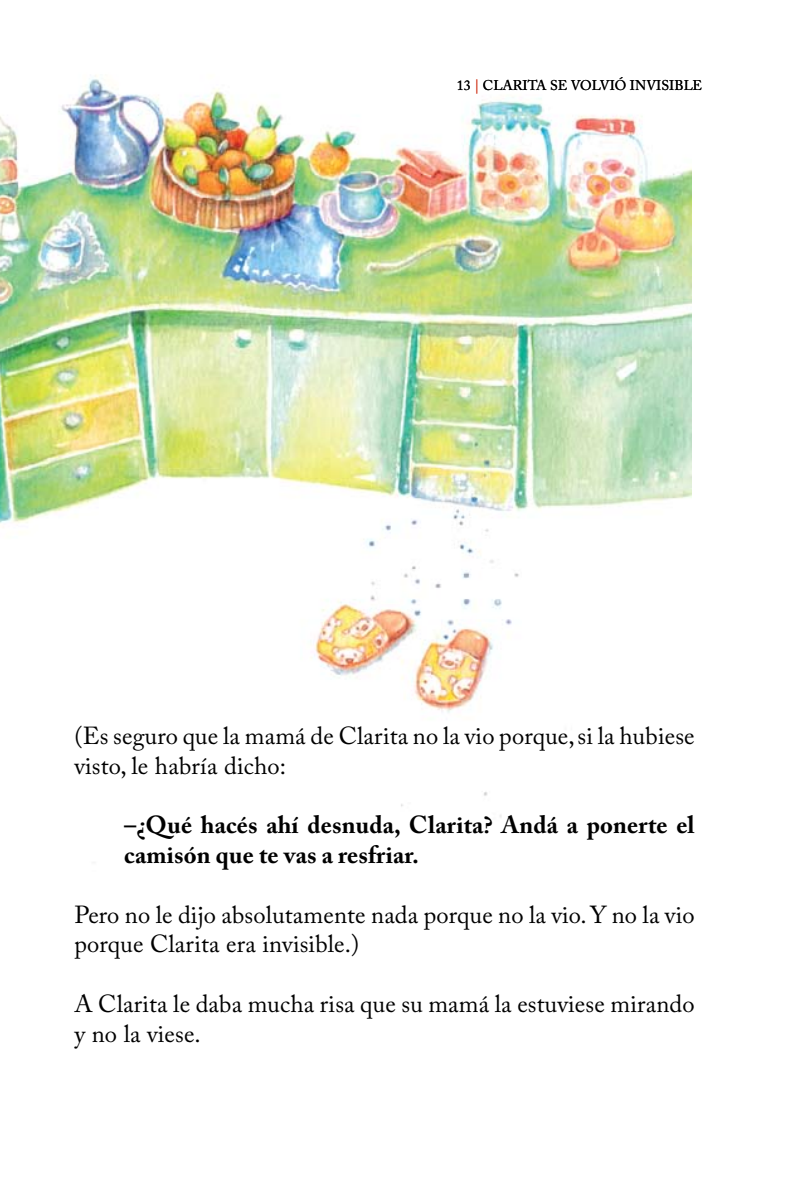
<style>
.page{position:relative;width:794px;height:1191px;background:#fff}
.page>*{position:absolute;margin:0;border:0;box-sizing:border-box;transform-origin:0 0}
.t1{font:24.5px/29.8px "Adobe Caslon Pro";letter-spacing:.005em;color:#000}
.t2{font:700 24.5px/29.8px "Adobe Caslon Pro";letter-spacing:.005em;color:#000}
.t3{font:14px "Adobe Caslon Pro";color:#000}
.s1{color:#d3422a}
</style>
<div class="page">
<img style="left:0;top:75px;width:691px;height:750px">
<p class="t3" style="left:457px;top:77px;width:247px">13 <span class="s1">|</span> CLARITA SE VOLVIÓ INVISIBLE</p>
<p class="t1" style="left:74px;top:720px;width:622px">(Es seguro que la mamá de Clarita no la vio porque, si la hubiese visto, le habría dicho:</p>
<p class="t2" style="left:124px;top:810px;width:572px">–¿Qué hacés ahí desnuda, Clarita? Andá a ponerte el camisón que te vas a resfriar.</p>
<p class="t1" style="left:74px;top:899px;width:621px">Pero no le dijo absolutamente nada porque no la vio. Y no la vio porque Clarita era invisible.)</p>
<p class="t1" style="left:74px;top:988px;width:622px">A Clarita le daba mucha risa que su mamá la estuviese mirando y no la viese.</p>
</div>
